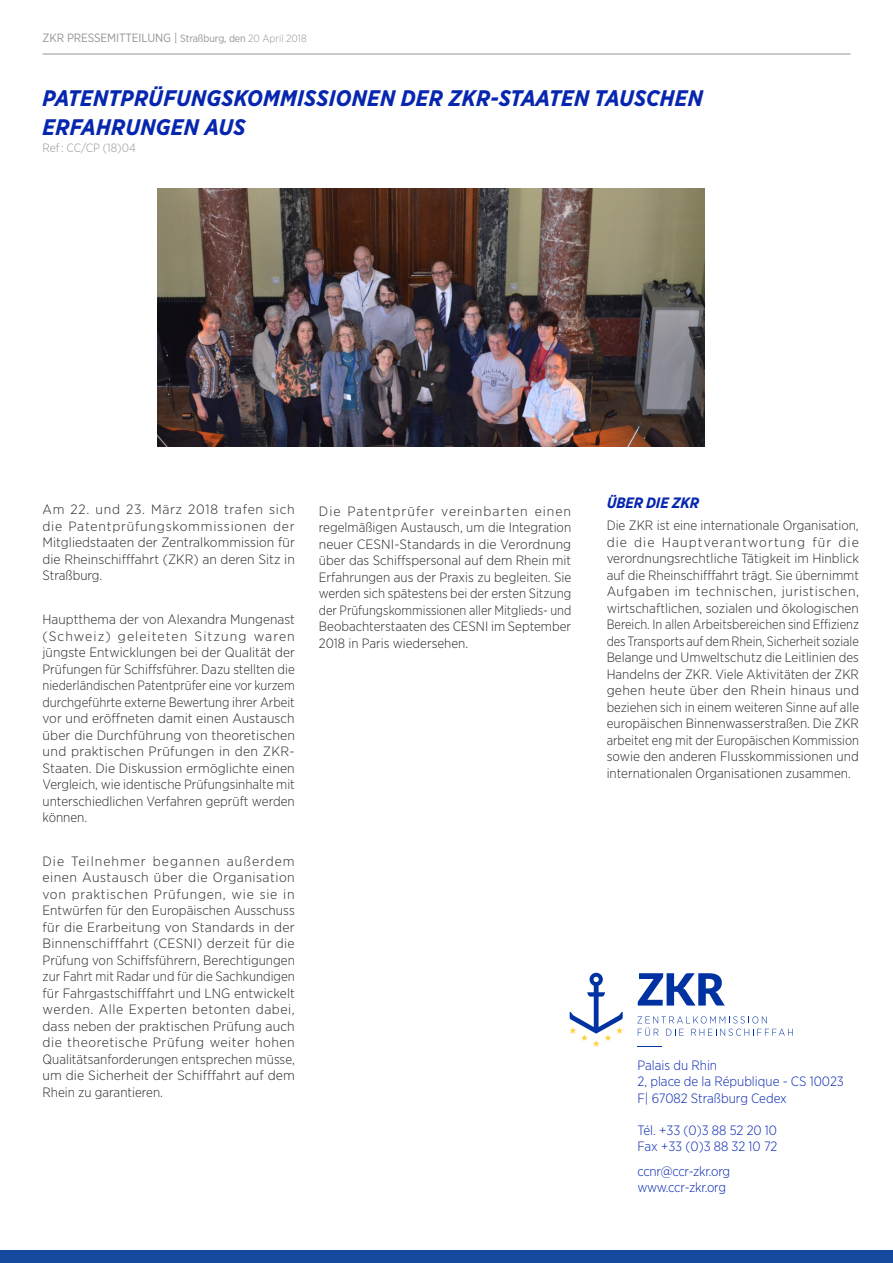
<style>
.page{position:relative;width:893px;height:1263px;background:#fff}
.page>*{position:absolute;margin:0;border:0;box-sizing:border-box;transform-origin:0 0}
.t1{font:italic 700 22.5px/28.5px "Gotham Narrow";letter-spacing:.01em;color:#0626af}
.Texte_courant_light{font:italic 700 15px "Gotham Narrow";letter-spacing:-.01em;color:#0626af}
.Texte_courant_light-2{font:300 13.5px/16.5px "Gotham Narrow";color:#282827;text-align:justify}
.Texte_courant_light-3{font:300 13.5px/16.5px "Gotham Narrow";color:#282827;text-align:justify;scale:1.05 1}
.t2{font:300 13.5px/16.2px "Gotham Narrow";color:#0626af}
.t3{font:300 13.5px/16.2px "Gotham Narrow";letter-spacing:-.02em;color:#0626af}
.t4{font:12px "Gotham Narrow";letter-spacing:-.01em;color:#939598}
.Texte_courant_light-4{font:300 12px "Gotham Narrow";color:#939598}
.s1{font-size:10.5px}
.s2{font-weight:300;font-size:10.5px}
</style>
<div class="page">
<hr style="left:43px;top:54px;width:807px;height:1px;background:#939598">
<div style="left:0;top:1250px;width:893px;height:13px;background:#14499d"></div>
<img style="left:157px;top:189px;width:547px;height:257px">
<svg style="left:570px;top:973px;width:53px;height:73px"></svg>
<svg style="left:638px;top:973px;width:87px;height:32px"></svg>
<svg style="left:637px;top:1016px;width:156px;height:20px"></svg>
<svg style="left:637px;top:1046px;width:24px;height:1px"></svg>
<p class="t4" style="left:43px;top:30px;width:266px">ZKR PRESSEMITTEILUNG | <span class="s1">Straßburg, den</span> <span class="s2">20 April 2018</span></p>
<p class="t1" style="left:43px;top:84px;width:662px">PATENTPRÜFUNGSKOMMISSIONEN DER ZKR-STAATEN TAUSCHEN<br>ERFAHRUNGEN AUS</p>
<p class="Texte_courant_light-4" style="left:43px;top:141px;width:95px">Ref : CC/CP (18)04</p>
<p class="Texte_courant_light-3" style="left:43px;top:501px;width:242px">Am 22. und 23. März 2018 trafen sich die Patentprüfungskommissionen der Mitgliedstaaten der Zentralkommission für die Rheinschifffahrt (ZKR) an deren Sitz in Straßburg.</p>
<p class="Texte_courant_light-2" style="left:43px;top:611px;width:254px">Hauptthema der von Alexandra Mungenast (Schweiz) geleiteten Sitzung waren jüngste Entwicklungen bei der Qualität der Prüfungen für Schiffsführer. Dazu stellten die niederländischen Patentprüfer eine vor kurzem durchgeführte externe Bewertung ihrer Arbeit vor und eröffneten damit einen Austausch über die Durchführung von theoretischen und praktischen Prüfungen in den ZKR-Staaten. Die Diskussion ermöglichte einen Vergleich, wie identische Prüfungsinhalte mit unterschiedlichen Verfahren geprüft werden können.</p>
<p class="Texte_courant_light-3" style="left:43px;top:852px;width:242px">Die Teilnehmer begannen außerdem einen Austausch über die Organisation von praktischen Prüfungen, wie sie in Entwürfen für den Europäischen Ausschuss für die Erarbeitung von Standards in der Binnenschifffahrt (CESNI) derzeit für die Prüfung von Schiffsführern, Berechtigungen zur Fahrt mit Radar und für die Sachkundigen für Fahrgastschifffahrt und LNG entwickelt werden. Alle Experten betonten dabei, dass neben der praktischen Prüfung auch die theoretische Prüfung weiter hohen Qualitätsanforderungen entsprechen müsse, um die Sicherheit der Schifffahrt auf dem Rhein zu garantieren.</p>
<p class="Texte_courant_light-3" style="left:319px;top:502px;width:242px">Die Patentprüfer vereinbarten einen regelmäßigen Austausch, um die Integration neuer CESNI-Standards in die Verordnung über das Schiffspersonal auf dem Rhein mit Erfahrungen aus der Praxis zu begleiten. Sie werden sich spätestens bei der ersten Sitzung der Prüfungskommissionen aller Mitglieds- und Beobachterstaaten des CESNI im September 2018 in Paris wiedersehen.</p>
<p class="Texte_courant_light" style="left:607px;top:493px;width:94px">ÜBER DIE ZKR</p>
<p class="Texte_courant_light-2" style="left:607px;top:517px;width:254px">Die ZKR ist eine internationale Organisation, die die Hauptverantwortung für die verordnungsrechtliche Tätigkeit im Hinblick auf die Rheinschifffahrt trägt. Sie übernimmt Aufgaben im technischen, juristischen, wirtschaftlichen, sozialen und ökologischen Bereich. In allen Arbeitsbereichen sind Effizienz des Transports auf dem Rhein, Sicherheit soziale Belange und Umweltschutz die Leitlinien des Handelns der ZKR. Viele Aktivitäten der ZKR gehen heute über den Rhein hinaus und beziehen sich in einem weiteren Sinne auf alle europäischen Binnenwasserstraßen. Die ZKR arbeitet eng mit der Europäischen Kommission sowie den anderen Flusskommissionen und internationalen Organisationen zusammen.</p>
<p class="t2" style="left:637px;top:1057px;width:208px">Palais du Rhin<br>2, place de la République - CS 10023</p>
<p class="t2" style="left:637px;top:1089px;width:151px">F| 67082 Straßburg Cedex</p>
<p class="t2" style="left:637px;top:1122px;width:141px">Tél. +33 (0)3 88 52 20 10</p>
<p class="t2" style="left:637px;top:1138px;width:141px">Fax +33 (0)3 88 32 10 72</p>
<p class="t3" style="left:637px;top:1163px;width:94px">ccnr@ccr-zkr.org www.ccr-zkr.org</p>
</div>
